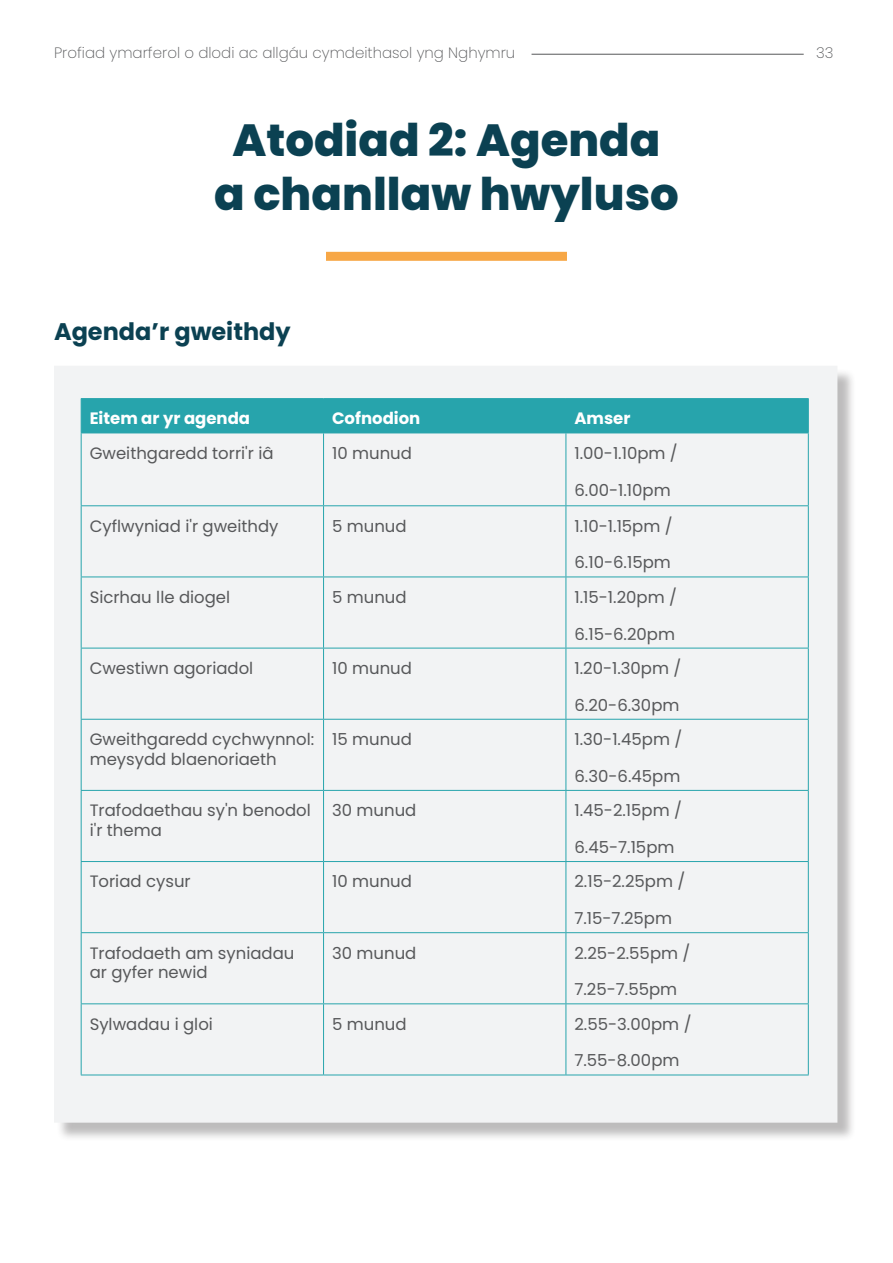
<style>
.page{position:relative;width:893px;height:1263px;background:#fff}
.page>*{position:absolute;margin:0;border:0;box-sizing:border-box;transform-origin:0 0}
.Heading{font:800 45px/54px "Poppins";color:#0b4152;text-align:center}
.Subhead{font:700 24px "Poppins";color:#0b4152}
.t1{font:16.5px/19.8px "Poppins";color:#57585a}
.t2{font:700 16.5px "Poppins";color:#fff}
.t3{font:200 15px "Poppins";color:#57585a}
</style>
<div class="page">
<div style="left:326px;top:252px;width:241px;height:9px;background:#f7a746"></div>
<div style="left:56px;top:368px;width:800px;height:773px;background:#231f20;opacity:.3"></div>
<div style="left:54px;top:366px;width:783px;height:757px;background:#f2f3f4"></div>
<div style="left:82px;top:399px;width:726px;height:34px;background:#27a4ac"></div>
<hr style="left:81px;top:398px;width:243px;height:1px;background:#27a4ac">
<hr style="left:81px;top:399px;width:1px;height:34px;background:#27a4ac">
<hr style="left:324px;top:398px;width:242px;height:1px;background:#27a4ac">
<hr style="left:323px;top:399px;width:1px;height:34px;background:#27a4ac">
<hr style="left:566px;top:398px;width:243px;height:1px;background:#27a4ac">
<hr style="left:566px;top:399px;width:1px;height:34px;background:#27a4ac">
<hr style="left:808px;top:399px;width:1px;height:34px;background:#27a4ac">
<hr style="left:81px;top:433px;width:243px;height:1px;background:#27a4ac">
<hr style="left:81px;top:433px;width:1px;height:72px;background:#27a4ac">
<hr style="left:324px;top:433px;width:242px;height:1px;background:#27a4ac">
<hr style="left:323px;top:433px;width:1px;height:72px;background:#27a4ac">
<hr style="left:566px;top:433px;width:243px;height:1px;background:#27a4ac">
<hr style="left:566px;top:433px;width:1px;height:72px;background:#27a4ac">
<hr style="left:808px;top:433px;width:1px;height:72px;background:#27a4ac">
<hr style="left:81px;top:505px;width:243px;height:1px;background:#27a4ac">
<hr style="left:81px;top:506px;width:1px;height:70px;background:#27a4ac">
<hr style="left:324px;top:505px;width:242px;height:1px;background:#27a4ac">
<hr style="left:323px;top:506px;width:1px;height:70px;background:#27a4ac">
<hr style="left:566px;top:505px;width:243px;height:1px;background:#27a4ac">
<hr style="left:566px;top:506px;width:1px;height:70px;background:#27a4ac">
<hr style="left:808px;top:506px;width:1px;height:70px;background:#27a4ac">
<hr style="left:81px;top:576px;width:243px;height:1px;background:#27a4ac">
<hr style="left:81px;top:577px;width:1px;height:71px;background:#27a4ac">
<hr style="left:324px;top:576px;width:242px;height:1px;background:#27a4ac">
<hr style="left:323px;top:577px;width:1px;height:71px;background:#27a4ac">
<hr style="left:566px;top:576px;width:243px;height:1px;background:#27a4ac">
<hr style="left:566px;top:577px;width:1px;height:71px;background:#27a4ac">
<hr style="left:808px;top:577px;width:1px;height:71px;background:#27a4ac">
<hr style="left:81px;top:648px;width:243px;height:1px;background:#27a4ac">
<hr style="left:81px;top:648px;width:1px;height:71px;background:#27a4ac">
<hr style="left:324px;top:648px;width:242px;height:1px;background:#27a4ac">
<hr style="left:323px;top:648px;width:1px;height:71px;background:#27a4ac">
<hr style="left:566px;top:648px;width:243px;height:1px;background:#27a4ac">
<hr style="left:566px;top:648px;width:1px;height:71px;background:#27a4ac">
<hr style="left:808px;top:648px;width:1px;height:71px;background:#27a4ac">
<hr style="left:81px;top:719px;width:243px;height:1px;background:#27a4ac">
<hr style="left:81px;top:720px;width:1px;height:70px;background:#27a4ac">
<hr style="left:324px;top:719px;width:242px;height:1px;background:#27a4ac">
<hr style="left:323px;top:720px;width:1px;height:70px;background:#27a4ac">
<hr style="left:566px;top:719px;width:243px;height:1px;background:#27a4ac">
<hr style="left:566px;top:720px;width:1px;height:70px;background:#27a4ac">
<hr style="left:808px;top:720px;width:1px;height:70px;background:#27a4ac">
<hr style="left:81px;top:790px;width:243px;height:1px;background:#27a4ac">
<hr style="left:81px;top:791px;width:1px;height:70px;background:#27a4ac">
<hr style="left:324px;top:790px;width:242px;height:1px;background:#27a4ac">
<hr style="left:323px;top:791px;width:1px;height:70px;background:#27a4ac">
<hr style="left:566px;top:790px;width:243px;height:1px;background:#27a4ac">
<hr style="left:566px;top:791px;width:1px;height:70px;background:#27a4ac">
<hr style="left:808px;top:791px;width:1px;height:70px;background:#27a4ac">
<hr style="left:81px;top:861px;width:243px;height:1px;background:#27a4ac">
<hr style="left:81px;top:862px;width:1px;height:70px;background:#27a4ac">
<hr style="left:324px;top:861px;width:242px;height:1px;background:#27a4ac">
<hr style="left:323px;top:862px;width:1px;height:70px;background:#27a4ac">
<hr style="left:566px;top:861px;width:243px;height:1px;background:#27a4ac">
<hr style="left:566px;top:862px;width:1px;height:70px;background:#27a4ac">
<hr style="left:808px;top:862px;width:1px;height:70px;background:#27a4ac">
<hr style="left:81px;top:932px;width:243px;height:1px;background:#27a4ac">
<hr style="left:81px;top:933px;width:1px;height:70px;background:#27a4ac">
<hr style="left:324px;top:932px;width:242px;height:1px;background:#27a4ac">
<hr style="left:323px;top:933px;width:1px;height:70px;background:#27a4ac">
<hr style="left:566px;top:932px;width:243px;height:1px;background:#27a4ac">
<hr style="left:566px;top:933px;width:1px;height:70px;background:#27a4ac">
<hr style="left:808px;top:933px;width:1px;height:70px;background:#27a4ac">
<hr style="left:81px;top:1003px;width:243px;height:1px;background:#27a4ac">
<hr style="left:81px;top:1004px;width:1px;height:70px;background:#27a4ac">
<hr style="left:324px;top:1003px;width:242px;height:1px;background:#27a4ac">
<hr style="left:323px;top:1004px;width:1px;height:70px;background:#27a4ac">
<hr style="left:566px;top:1003px;width:243px;height:1px;background:#27a4ac">
<hr style="left:566px;top:1004px;width:1px;height:70px;background:#27a4ac">
<hr style="left:808px;top:1004px;width:1px;height:70px;background:#27a4ac">
<hr style="left:81px;top:1074px;width:243px;height:1px;background:#27a4ac">
<hr style="left:324px;top:1074px;width:242px;height:1px;background:#27a4ac">
<hr style="left:566px;top:1074px;width:243px;height:1px;background:#27a4ac">
<hr style="left:531px;top:54px;width:273px;height:1px;background:#57585a">
<p class="t3" style="left:54px;top:44px;width:463px">Profiad ymarferol o dlodi ac allgáu cymdeithasol yng Nghymru</p>
<p class="t3" style="left:816px;top:44px;width:19px">33</p>
<p class="Heading" style="left:214px;top:113px;width:466px">Atodiad 2: Agenda a chanllaw hwyluso</p>
<p class="Subhead" style="left:54px;top:318px;width:238px">Agenda’r gweithdy</p>
<p class="t2" style="left:90px;top:409px;width:162px">Eitem ar yr agenda</p>
<p class="t2" style="left:332px;top:409px;width:90px">Cofnodion</p>
<p class="t2" style="left:574px;top:409px;width:58px">Amser</p>
<p class="t1" style="left:90px;top:443px;width:185px">Gweithgaredd torri'r iâ</p>
<p class="t1" style="left:332px;top:443px;width:81px">10 munud</p>
<p class="t1" style="left:574px;top:443px;width:105px">1.00-1.10pm /</p>
<p class="t1" style="left:574px;top:480px;width:98px">6.00-1.10pm</p>
<p class="t1" style="left:90px;top:516px;width:190px">Cyflwyniad i'r gweithdy</p>
<p class="t1" style="left:332px;top:516px;width:76px">5 munud</p>
<p class="t1" style="left:574px;top:516px;width:100px">1.10-1.15pm /</p>
<p class="t1" style="left:574px;top:553px;width:98px">6.10-6.15pm</p>
<p class="t1" style="left:90px;top:587px;width:142px">Sicrhau lle diogel</p>
<p class="t1" style="left:332px;top:587px;width:76px">5 munud</p>
<p class="t1" style="left:574px;top:587px;width:104px">1.15-1.20pm /</p>
<p class="t1" style="left:574px;top:624px;width:102px">6.15-6.20pm</p>
<p class="t1" style="left:90px;top:658px;width:165px">Cwestiwn agoriadol</p>
<p class="t1" style="left:332px;top:658px;width:81px">10 munud</p>
<p class="t1" style="left:574px;top:658px;width:108px">1.20-1.30pm /</p>
<p class="t1" style="left:574px;top:695px;width:107px">6.20-6.30pm</p>
<p class="t1" style="left:90px;top:729px;width:226px">Gweithgaredd cychwynnol: meysydd blaenoriaeth</p>
<p class="t1" style="left:332px;top:729px;width:81px">15 munud</p>
<p class="t1" style="left:574px;top:729px;width:109px">1.30-1.45pm /</p>
<p class="t1" style="left:574px;top:766px;width:107px">6.30-6.45pm</p>
<p class="t1" style="left:90px;top:801px;width:223px">Trafodaethau sy'n benodol i'r thema</p>
<p class="t1" style="left:332px;top:801px;width:86px">30 munud</p>
<p class="t1" style="left:574px;top:801px;width:109px">1.45-2.15pm /</p>
<p class="t1" style="left:574px;top:837px;width:102px">6.45-7.15pm</p>
<p class="t1" style="left:90px;top:872px;width:103px">Toriad cysur</p>
<p class="t1" style="left:332px;top:872px;width:81px">10 munud</p>
<p class="t1" style="left:574px;top:872px;width:112px">2.15-2.25pm /</p>
<p class="t1" style="left:574px;top:908px;width:99px">7.15-7.25pm</p>
<p class="t1" style="left:90px;top:943px;width:206px">Trafodaeth am syniadau ar gyfer newid</p>
<p class="t1" style="left:332px;top:943px;width:86px">30 munud</p>
<p class="t1" style="left:574px;top:943px;width:117px">2.25-2.55pm /</p>
<p class="t1" style="left:574px;top:980px;width:104px">7.25-7.55pm</p>
<p class="t1" style="left:90px;top:1014px;width:125px">Sylwadau i gloi</p>
<p class="t1" style="left:332px;top:1014px;width:76px">5 munud</p>
<p class="t1" style="left:574px;top:1014px;width:119px">2.55-3.00pm /</p>
<p class="t1" style="left:574px;top:1051px;width:107px">7.55-8.00pm</p>
</div>
